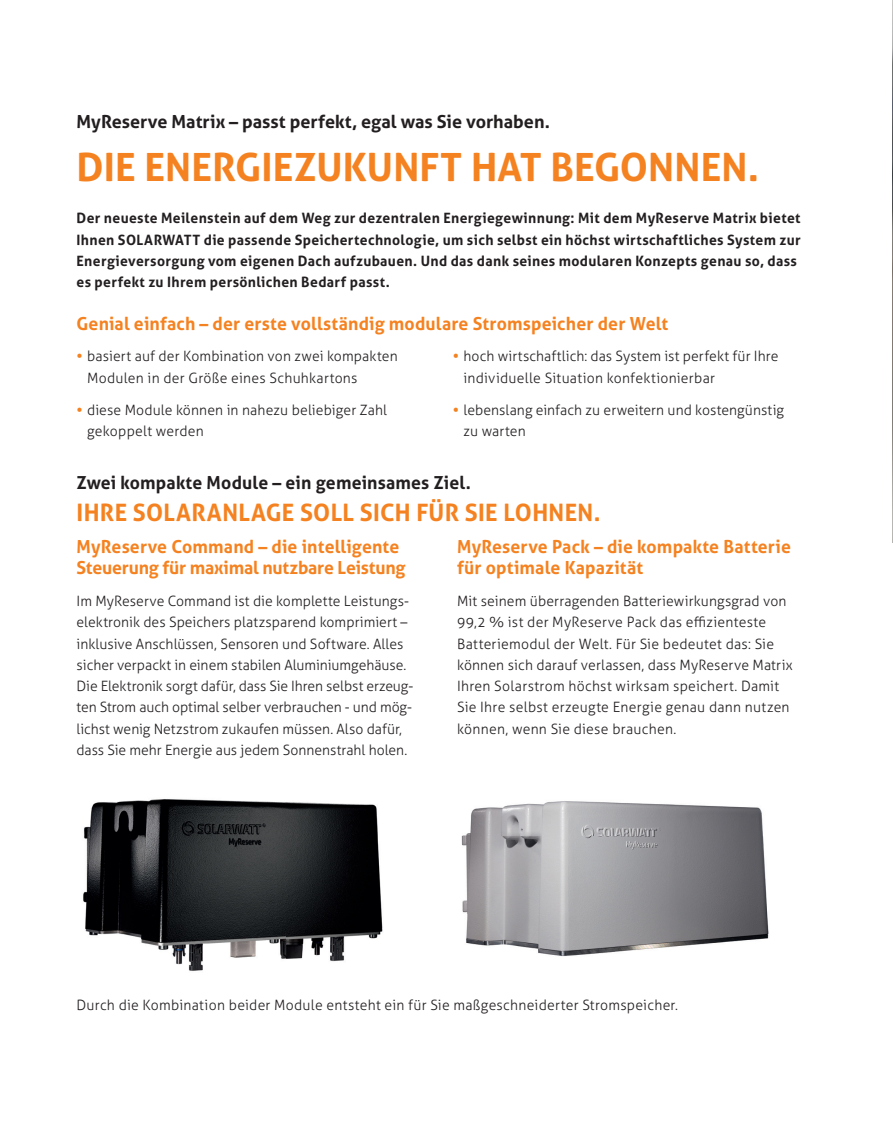
<style>
.page{position:relative;width:893px;height:1127px;background:#fff}
.page>*{position:absolute;margin:0;border:0;box-sizing:border-box;transform-origin:0 0}
.t1{font:700 39px "Aller";letter-spacing:.005em;color:#f58220}
.t2{font:700 24px "Aller";letter-spacing:.015em;color:#f58220}
.t3{font:700 18px/21.3px "Aller";letter-spacing:.01em;color:#f58220}
.t4{font:700 18px "Aller";letter-spacing:.005em;color:#231f20}
.t5{font:300 14.25px/21.3px "Aller";letter-spacing:.01em;color:#231f20}
.t6{font:700 14.25px/21.3px "Aller";letter-spacing:.025em;color:#231f20}
.s1{font-weight:700;color:#f58220}
</style>
<div class="page">
<img style="left:892px;top:0;width:1px;height:542px">
<img style="left:83px;top:799px;width:300px;height:172px">
<img style="left:461px;top:801px;width:308px;height:155px">
<p class="t4" style="left:77px;top:110px;width:475px">MyReserve Matrix – passt perfekt, egal was Sie vorhaben.</p>
<h1 class="t1" style="left:77px;top:143px;width:684px">DIE ENERGIEZUKUNFT HAT BEGONNEN.</h1>
<p class="t6" style="left:77px;top:207px;width:726px">Der neueste Meilenstein auf dem Weg zur dezentralen Energiegewinnung: Mit dem MyReserve Matrix bietet Ihnen SOLARWATT die passende Speichertechnologie, um sich selbst ein höchst wirtschaftliches System zur Energieversorgung vom eigenen Dach aufzubauen. Und das dank seines modularen Konzepts genau so, dass es perfekt zu Ihrem persönlichen Bedarf passt.</p>
<p class="t3" style="left:77px;top:312px;width:593px">Genial einfach – der erste vollständig modulare Stromspeicher der Welt</p>
<p class="t5" style="left:87px;top:346px;width:312px;text-indent:-11px"><span class="s1">•</span> basiert auf der Kombination von zwei kompakten<br>Modulen in der Größe eines Schuhkartons</p>
<p class="t5" style="left:87px;top:399px;width:301px;text-indent:-11px"><span class="s1">•</span> diese Module können in nahezu beliebiger Zahl gekoppelt werden</p>
<p class="t5" style="left:463px;top:346px;width:316px;text-indent:-11px"><span class="s1">•</span> hoch wirtschaftlich: das System ist perfekt für Ihre individuelle Situation konfektionierbar</p>
<p class="t5" style="left:463px;top:399px;width:322px;text-indent:-11px"><span class="s1">•</span> lebenslang einfach zu erweitern und kostengünstig zu warten</p>
<p class="t4" style="left:77px;top:471px;width:396px">Zwei kompakte Module – ein gemeinsames Ziel.</p>
<h2 class="t2" style="left:77px;top:498px;width:526px">IHRE SOLARANLAGE SOLL SICH FÜR SIE LOHNEN.</h2>
<p class="t3" style="left:77px;top:536px;width:330px">MyReserve Command – die intelligente<br>Steuerung für maximal nutzbare Leistung</p>
<p class="t5" style="left:77px;top:590px;width:338px">Im MyReserve Command ist die komplette Leistungs&shy;elektronik des Speichers platzsparend komprimiert – inklusive Anschlüssen, Sensoren und Software. Alles sicher verpackt in einem stabilen Aluminiumgehäuse.<br>Die Elektronik sorgt dafür, dass Sie Ihren selbst erzeug&shy;ten Strom auch optimal selber verbrauchen - und mög&shy;lichst wenig Netzstrom zukaufen müssen. Also dafür, dass Sie mehr Energie aus jedem Sonnenstrahl holen.</p>
<p class="t3" style="left:457px;top:536px;width:335px">MyReserve Pack – die kompakte Batterie für optimale Kapazität</p>
<p class="t5" style="left:457px;top:590px;width:337px">Mit seinem überragenden Batteriewirkungsgrad von 99,2 % ist der MyReserve Pack das effizienteste Batteriemodul der Welt. Für Sie bedeutet das: Sie können sich darauf verlassen, dass MyReserve Matrix Ihren Solarstrom höchst wirksam speichert. Damit Sie Ihre selbst erzeugte Energie genau dann nutzen können, wenn Sie diese brauchen.</p>
<p class="t5" style="left:77px;top:994px;width:603px">Durch die Kombination beider Module entsteht ein für Sie maßgeschneiderter Stromspeicher.</p>
</div>
